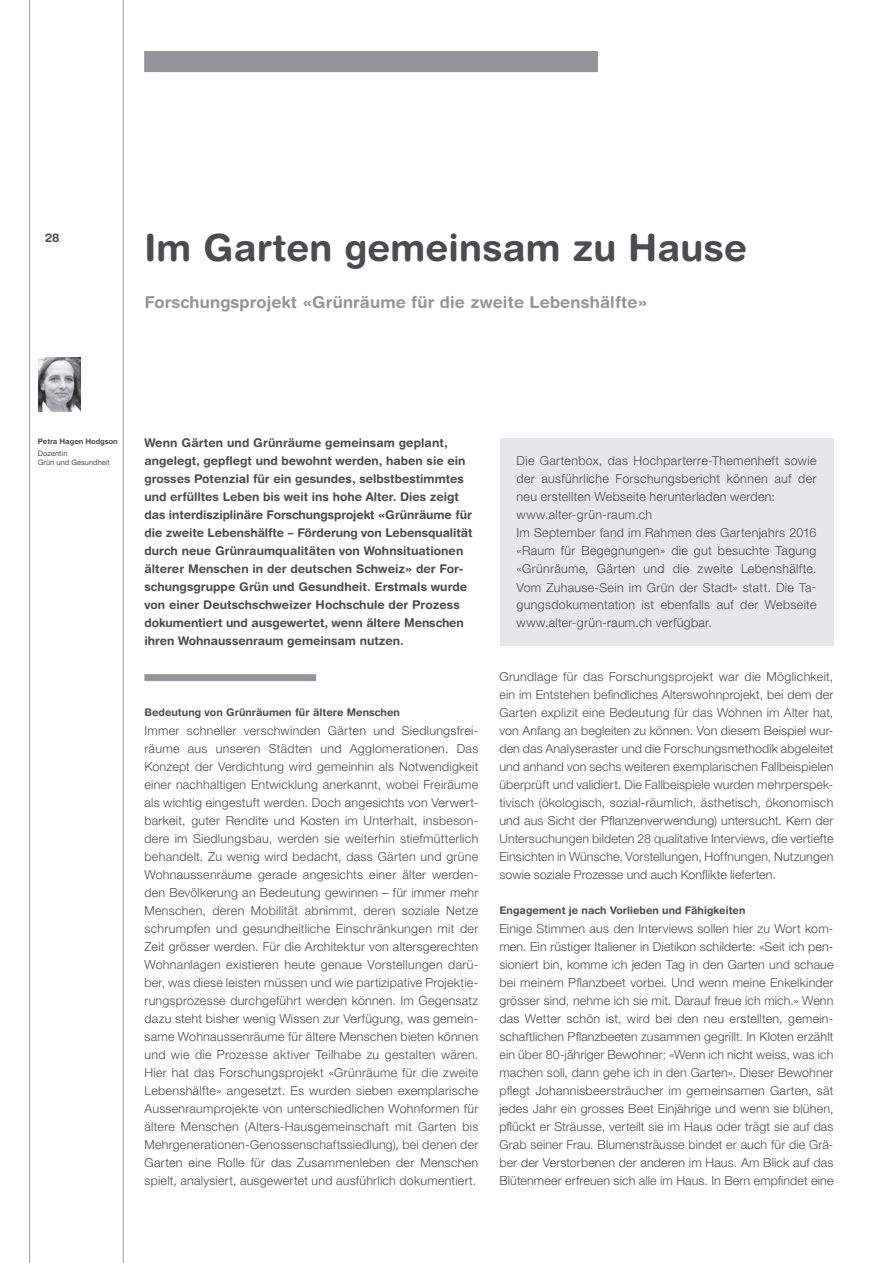
<style>
.page{position:relative;width:893px;height:1263px;background:#fff}
.page>*{position:absolute;margin:0;border:0;box-sizing:border-box;transform-origin:0 0}
.t1{font:700 37.5px "Helvetica Rounded LT Std";letter-spacing:.005em;color:#4b4c4d}
.t2{font:700 16.5px "Helvetica Rounded LT Std";letter-spacing:.01em;color:#939598}
.t3{font:300 12.45px/18px "Helvetica Neue LT Pro";letter-spacing:.025em;color:#4b4c4d;text-align:justify}
.t4{font:700 12px/18px "Helvetica Rounded LT Std";color:#4b4c4d}
.t5{font:700 10.5px "Helvetica Rounded LT Std";letter-spacing:.005em;color:#4b4c4d}
.t6{font:7.5px/9px "Helvetica Neue LT Pro";color:#4b4c4d}
.t7{font:700 7.5px "Helvetica Rounded LT Std";letter-spacing:-.01em;color:#4b4c4d}
</style>
<div class="page">
<div style="left:144px;top:674px;width:172px;height:7px;background:#939598"></div>
<img style="left:38px;top:357px;width:43px;height:54px">
<div style="left:500px;top:438px;width:333px;height:207px;background:#e6e7e9"></div>
<hr style="left:29px;top:0;width:1px;height:1263px;background:#939598">
<hr style="left:123px;top:0;width:1px;height:1263px;background:#939598">
<div style="left:144px;top:51px;width:454px;height:21px;background:#939598"></div>
<p class="t4" style="left:45px;top:229px;width:16px">28</p>
<h1 class="t1" style="left:144px;top:225px;width:604px">Im Garten gemeinsam zu Hause</h1>
<h2 class="t2" style="left:144px;top:292px;width:505px">Forschungsprojekt «Grünräume für die zweite Lebenshälfte»</h2>
<p class="t7" style="left:38px;top:436px;width:81px">Petra Hagen Hodgson</p>
<p class="t6" style="left:38px;top:448px;width:73px">Dozentin<br>Grün und Gesundheit</p>
<p class="t3" style="left:517px;top:452px;width:301px;text-align:left">Die Gartenbox, das Hochparterre-Themenheft sowie der ausführliche Forschungsbericht können auf der neu erstellten Webseite herunterladen werden: www.alter-grün-raum.ch<br>Im September fand im Rahmen des Gartenjahrs 2016 «Raum für Begegnungen» die gut besuchte Tagung «Grünräume, Gärten und die zweite Lebenshälfte.<br>Vom Zuhause-Sein im Grün der Stadt» statt. Die Ta&shy;gungsdokumentation ist ebenfalls auf der Webseite www.alter-grün-raum.ch verfügbar.</p>
<p class="t4" style="left:144px;top:434px;width:330px">Wenn Gärten und Grünräume gemeinsam geplant, angelegt, gepflegt und bewohnt werden, haben sie ein grosses Potenzial für ein gesundes, selbstbestimmtes und erfülltes Leben bis weit ins hohe Alter. Dies zeigt das interdisziplinäre Forschungsprojekt «Grünräume für die zweite Lebenshälfte – Förderung von Lebensqualität durch neue Grünraumqualitäten von Wohnsituationen älterer Menschen in der deutschen Schweiz» der For&shy;schungsgruppe Grün und Gesundheit. Erstmals wurde von einer Deutschschweizer Hochschule der Prozess dokumentiert und ausgewertet, wenn ältere Menschen ihren Wohnaussenraum gemeinsam nutzen.</p>
<p class="t5" style="left:144px;top:705px;width:257px">Bedeutung von Grünräumen für ältere Menschen</p>
<p class="t3" style="left:144px;top:721px;width:335px">Immer schneller verschwinden Gärten und Siedlungsfrei&shy;räume aus unseren Städten und Agglomerationen. Das Konzept der Verdichtung wird gemeinhin als Notwendigkeit einer nachhaltigen Entwicklung anerkannt, wobei Freiräume als wichtig eingestuft werden. Doch angesichts von Verwert&shy;barkeit, guter Rendite und Kosten im Unterhalt, insbeson&shy;dere im Siedlungsbau, werden sie weiterhin stiefmütterlich behandelt. Zu wenig wird bedacht, dass Gärten und grüne Wohnaussenräume gerade angesichts einer älter werden&shy;den Bevölkerung an Bedeutung gewinnen – für immer mehr Menschen, deren Mobilität abnimmt, deren soziale Netze schrumpfen und gesundheitliche Einschränkungen mit der Zeit grösser werden. Für die Architektur von altersgerechten Wohnanlagen existieren heute genaue Vorstellungen darü&shy;ber, was diese leisten müssen und wie partizipative Projektie&shy;rungsprozesse durchgeführt werden können. Im Gegensatz dazu steht bisher wenig Wissen zur Verfügung, was gemein&shy;same Wohnaussenräume für ältere Menschen bieten können und wie die Prozesse aktiver Teilhabe zu gestalten wären.<br>Hier hat das Forschungsprojekt «Grünräume für die zweite Lebenshälfte» angesetzt. Es wurden sieben exemplarische Aussenraumprojekte von unterschiedlichen Wohnformen für ältere Menschen (Alters-Hausgemeinschaft mit Garten bis Mehrgenerationen-Genossenschaftssiedlung), bei denen der Garten eine Rolle für das Zusammenleben der Menschen spielt, analysiert, ausgewertet und ausführlich dokumentiert.</p>
<p class="t3" style="left:499px;top:667px;width:336px">Grundlage für das Forschungsprojekt war die Möglichkeit, ein im Entstehen befindliches Alterswohnprojekt, bei dem der Garten explizit eine Bedeutung für das Wohnen im Alter hat, von Anfang an begleiten zu können. Von diesem Beispiel wur&shy;den das Analyseraster und die Forschungsmethodik abgeleitet und anhand von sechs weiteren exemplarischen Fallbeispielen überprüft und validiert. Die Fallbeispiele wurden mehrperspek&shy;tivisch (ökologisch, sozial-räumlich, ästhetisch, ökonomisch und aus Sicht der Pflanzenverwendung) untersucht. Kern der Untersuchungen bildeten 28 qualitative Interviews, die vertiefte Einsichten in Wünsche, Vorstellungen, Hoffnungen, Nutzungen sowie soziale Prozesse und auch Konflikte lieferten.</p>
<p class="t5" style="left:499px;top:903px;width:248px">Engagement je nach Vorlieben und Fähigkeiten</p>
<p class="t3" style="left:499px;top:919px;width:336px">Einige Stimmen aus den Interviews sollen hier zu Wort kom&shy;men. Ein rüstiger Italiener in Dietikon schilderte: «Seit ich pen&shy;sioniert bin, komme ich jeden Tag in den Garten und schaue bei meinem Pflanzbeet vorbei. Und wenn meine Enkelkinder grösser sind, nehme ich sie mit. Darauf freue ich mich.» Wenn das Wetter schön ist, wird bei den neu erstellten, gemein&shy;schaftlichen Pflanzbeeten zusammen gegrillt. In Kloten erzählt ein über 80-jähriger Bewohner: «Wenn ich nicht weiss, was ich machen soll, dann gehe ich in den Garten». Dieser Bewohner pflegt Johannisbeersträucher im gemeinsamen Garten, sät jedes Jahr ein grosses Beet Einjährige und wenn sie blühen, pflückt er Sträusse, verteilt sie im Haus oder trägt sie auf das Grab seiner Frau. Blumensträusse bindet er auch für die Grä&shy;ber der Verstorbenen der anderen im Haus. Am Blick auf das Blütenmeer erfreuen sich alle im Haus. In Bern empfindet eine</p>
</div>
